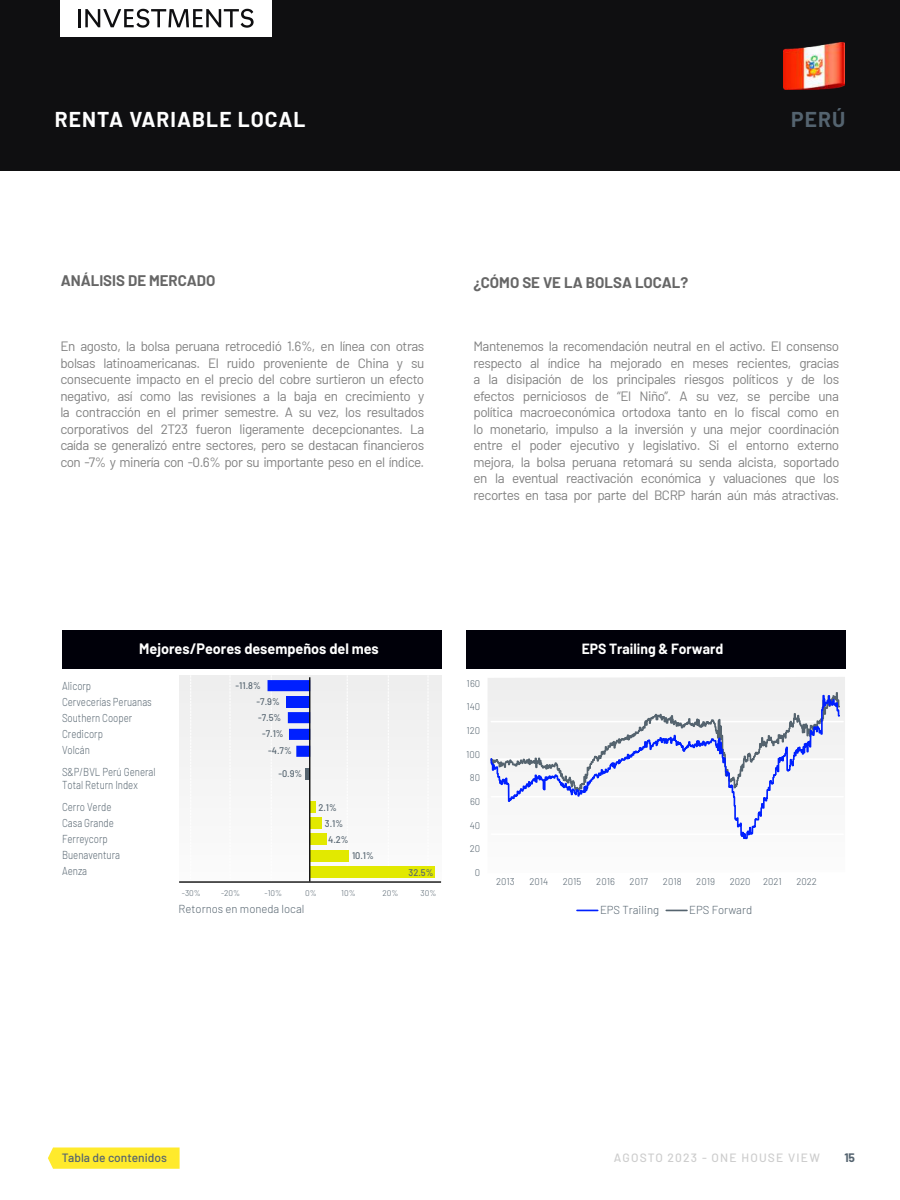
<style>
.page{position:relative;width:900px;height:1200px;background:#fff}
.page>*{position:absolute;margin:0;border:0;box-sizing:border-box;transform-origin:0 0}
.t1{font:700 21px "Barlow";letter-spacing:.05em;color:#fff}
.t2{font:700 21px "Barlow";color:#54636f}
.t3{font:700 15px "Barlow";color:#666}
.t4{font:700 14.7px "Barlow";color:#fff}
.t5{font:700 14.4px "Barlow";color:#fff;scale:.96 1}
.t6{font:13.5px/16.5px "Barlow";letter-spacing:-.04em;color:#818181;text-align:justify}
.t7{font:500 12px "Barlow";letter-spacing:.1em;color:#cdcdcd}
.t8{font:500 12px "Barlow";color:#54636f}
.t9{font:700 12px "Barlow";color:#54636f}
.t10{font:300 11.55px/15.9px "Barlow";color:#55646f;scale:.84 1}
.t11{font:300 11.55px "Barlow";color:#55646f}
.t12{font:300 9.75px "Barlow";letter-spacing:.005em;color:#55646f}
.t13{font:500 9.6px "Barlow";color:#55646f;scale:.95 1}
.t14{font:300 8.25px "Barlow";color:#55646f}
</style>
<div class="page">
<div style="left:488px;top:677px;width:357px;height:95px;background:#eee"></div>
<hr style="left:491px;top:758px;width:352px;height:2px;background:#fff">
<hr style="left:491px;top:721px;width:352px;height:1px;background:#fff">
<div style="left:62px;top:630px;width:379px;height:38px;background:#000009"></div>
<div style="left:179px;top:675px;width:262px;height:207px;background:#f4f4f4"></div>
<hr style="left:179px;top:881px;width:262px;height:2px;background:#090909">
<div style="left:466px;top:630px;width:379px;height:38px;background:#000009"></div>
<svg style="left:577px;top:910px;width:21px;height:1px"></svg>
<svg style="left:666px;top:910px;width:21px;height:1px"></svg>
<div style="left:310px;top:866px;width:124px;height:11px;background:#e2e900"></div>
<div style="left:310px;top:850px;width:38px;height:11px;background:#e2e900"></div>
<div style="left:310px;top:834px;width:16px;height:11px;background:#e2e900"></div>
<div style="left:310px;top:818px;width:11px;height:11px;background:#e2e900"></div>
<div style="left:310px;top:802px;width:6px;height:11px;background:#e2e900"></div>
<svg style="left:268px;top:680px;width:42px;height:203px"></svg>
<hr style="left:309px;top:677px;width:1px;height:205px;background:#090909">
<svg style="left:490px;top:691px;width:351px;height:3px"></svg>
<svg style="left:490px;top:694px;width:351px;height:146px"></svg>
<div style="left:0;top:0;width:900px;height:170px;background:#0f0f11"></div>
<img style="left:783px;top:42px;width:61px;height:48px">
<div style="left:60px;top:0;width:212px;height:36px;background:#fff"></div>
<hr style="left:78px;top:9px;width:3px;height:18px;background:#0f0f11">
<svg style="left:85px;top:9px;width:169px;height:19px"></svg>
<svg style="left:48px;top:1148px;width:132px;height:21px;background:#ffea32"></svg>
<h1 class="t1" style="left:55px;top:104px;width:252px">RENTA VARIABLE LOCAL</h1>
<h1 class="t2" style="left:791px;top:104px;width:56px">PERÚ</h1>
<p class="t3" style="left:61px;top:270px;width:156px">ANÁLISIS DE MERCADO</p>
<p class="t3" style="left:473px;top:271px;width:216px">¿CÓMO SE VE LA BOLSA LOCAL?</p>
<p class="t6" style="left:60px;top:337px;width:366px">En agosto, la bolsa peruana retrocedió 1.6%, en línea con otras bolsas latinoamericanas. El ruido proveniente de China y su consecuente impacto en el precio del cobre surtieron un efecto negativo, así como las revisiones a la baja en crecimiento y la contracción en el primer semestre. A su vez, los resultados corporativos del 2T23 fueron ligeramente decepcionantes. La caída se generalizó entre sectores, pero se destacan financieros con -7% y minería con -0.6% por su importante peso en el índice.</p>
<p class="t6" style="left:473px;top:337px;width:367px">Mantenemos la recomendación neutral en el activo. El consenso respecto al índice ha mejorado en meses recientes, gracias a la disipación de los principales riesgos políticos y de los efectos perniciosos de “El Niño”. A su vez, se percibe una política macroeconómica ortodoxa tanto en lo fiscal como en lo monetario, impulso a la inversión y una mejor coordinación entre el poder ejecutivo y legislativo. Si el entorno externo mejora, la bolsa peruana retomará su senda alcista, soportado en la eventual reactivación económica y valuaciones que los recortes en tasa por parte del BCRP harán aún más atractivas.</p>
<p class="t4" style="left:139px;top:638px;width:241px">Mejores/Peores desempeños del mes</p>
<p class="t5" style="left:582px;top:638px;width:149px">EPS Trailing &amp; Forward</p>
<p class="t10" style="left:62px;top:677px;width:108px">Alicorp<br>Cervecerías Peruanas<br>Southern Cooper<br>Credicorp<br>Volcán</p>
<p class="t10" style="left:62px;top:765px;width:113px;line-height:12.8px">S&amp;P/BVL Perú General<br>Total Return Index</p>
<p class="t10" style="left:62px;top:798px;width:71px">Cerro Verde<br>Casa Grande<br>Ferreycorp<br>Buenaventura<br>Aenza</p>
<p class="t13" style="left:236px;top:679px;width:28px">-11.8%</p>
<p class="t12" style="left:467px;top:676px;width:15px">160</p>
<p class="t13" style="left:257px;top:695px;width:26px">-7.9%</p>
<p class="t12" style="left:466px;top:700px;width:15px">140</p>
<p class="t13" style="left:258px;top:710px;width:26px">-7.5%</p>
<p class="t13" style="left:262px;top:727px;width:24px">-7.1%</p>
<p class="t12" style="left:466px;top:723px;width:15px">120</p>
<p class="t13" style="left:268px;top:743px;width:26px">-4.7%</p>
<p class="t12" style="left:466px;top:747px;width:16px">100</p>
<p class="t13" style="left:278px;top:766px;width:27px">-0.9%</p>
<p class="t12" style="left:470px;top:771px;width:12px">80</p>
<p class="t13" style="left:318px;top:800px;width:21px">2.1%</p>
<p class="t12" style="left:470px;top:794px;width:12px">60</p>
<p class="t13" style="left:325px;top:817px;width:21px">3.1%</p>
<p class="t12" style="left:470px;top:818px;width:12px">40</p>
<p class="t13" style="left:328px;top:832px;width:23px">4.2%</p>
<p class="t13" style="left:352px;top:849px;width:25px">10.1%</p>
<p class="t12" style="left:470px;top:842px;width:12px">20</p>
<p class="t13" style="left:409px;top:865px;width:28px">32.5%</p>
<p class="t12" style="left:475px;top:865px;width:7px">0</p>
<p class="t12" style="left:496px;top:874px;width:20px">2013</p>
<p class="t12" style="left:529px;top:874px;width:20px">2014</p>
<p class="t12" style="left:563px;top:874px;width:20px">2015</p>
<p class="t12" style="left:596px;top:874px;width:20px">2016</p>
<p class="t12" style="left:630px;top:874px;width:20px">2017</p>
<p class="t12" style="left:663px;top:874px;width:20px">2018</p>
<p class="t12" style="left:696px;top:874px;width:20px">2019</p>
<p class="t12" style="left:730px;top:874px;width:22px">2020</p>
<p class="t12" style="left:763px;top:874px;width:20px">2021</p>
<p class="t12" style="left:796px;top:874px;width:22px">2022</p>
<p class="t14" style="left:182px;top:887px;width:21px">-30%</p>
<p class="t14" style="left:221px;top:887px;width:21px">-20%</p>
<p class="t14" style="left:264px;top:887px;width:19px">-10%</p>
<p class="t14" style="left:305px;top:887px;width:13px">0%</p>
<p class="t14" style="left:341px;top:887px;width:16px">10%</p>
<p class="t14" style="left:382px;top:887px;width:18px">20%</p>
<p class="t14" style="left:421px;top:887px;width:17px">30%</p>
<p class="t11" style="left:179px;top:901px;width:127px">Retornos en moneda local</p>
<p class="t11" style="left:600px;top:901px;width:61px">EPS Trailing</p>
<p class="t11" style="left:689px;top:901px;width:64px">EPS Forward</p>
<p class="t8" style="left:62px;top:1149px;width:107px">Tabla de contenidos</p>
<p class="t7" style="left:614px;top:1149px;width:208px">AGOSTO 2023 - ONE HOUSE VIEW</p>
<p class="t9" style="left:844px;top:1149px;width:12px">15</p>
</div>
